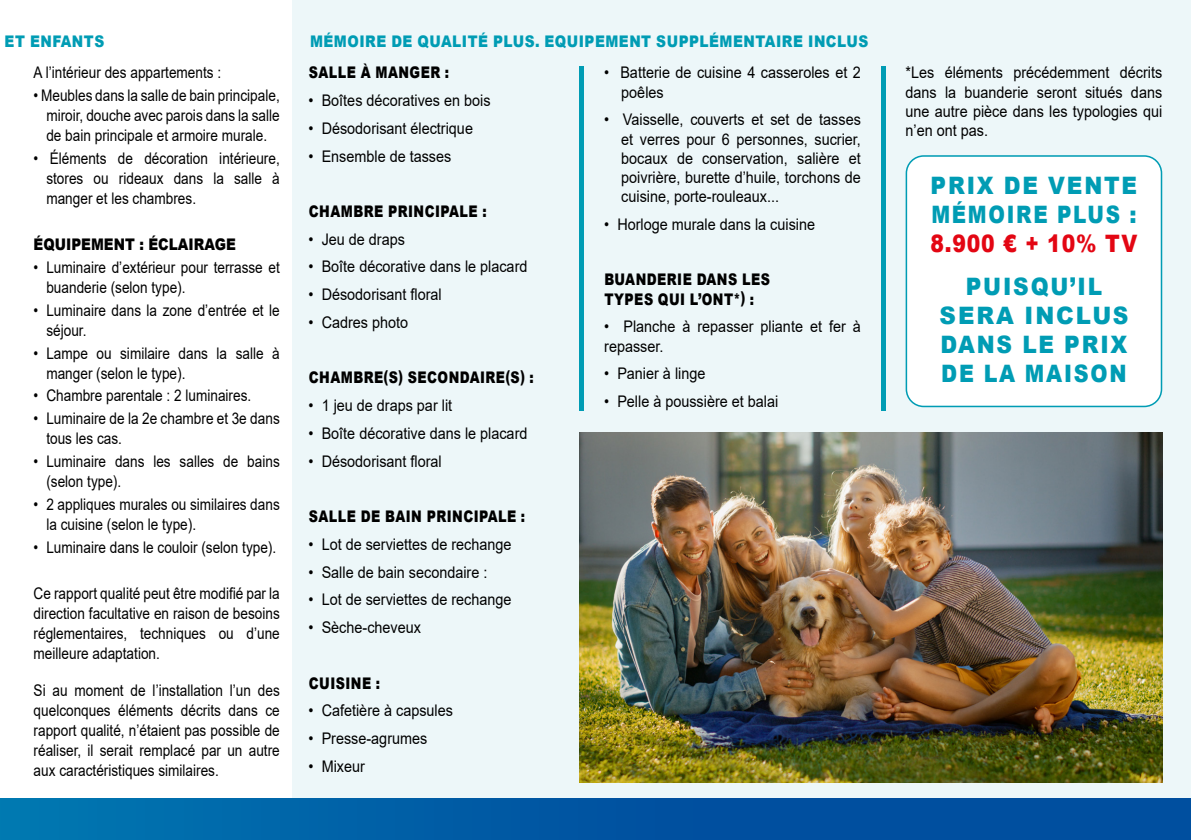
<style>
.page{position:relative;width:1191px;height:840px;background:#fff}
.page>*{position:absolute;margin:0;border:0;box-sizing:border-box;transform-origin:0 0}
.t1{font:900 24px/28.8px "Arial";letter-spacing:.085em;color:#009cb4;scale:.9 1}
.t2{font:900 24px "Arial";letter-spacing:.04em;color:#e30613;scale:.85 1}
.t3{font:900 24px "Arial";letter-spacing:.085em;color:#009cb4;scale:.95 1}
.t4{font:900 24px "Arial";letter-spacing:.085em;color:#009cb4;scale:.86 1}
.t5{font:16px/20px "Arial";color:#000;scale:.85 1}
.t6{font:16px/19.2px "Arial";color:#000;scale:.9 1}
.t7{font:900 16px "Arial";letter-spacing:.035em;color:#000;scale:.8 1}
.t8{font:900 16px "Arial";letter-spacing:.035em;color:#009cb4;scale:.86 1}
.t9{font:900 16px "Arial";color:#000;scale:.85 1}
</style>
<div class="page">
<div style="left:292px;top:0;width:899px;height:839px;background:#edf7f9"></div>
<div style="left:0;top:798px;width:1191px;height:41px;background:linear-gradient(to right,#0070ae,#00459a)"></div>
<hr style="left:881px;top:67px;width:4px;height:343px;background:#009cb4">
<hr style="left:580px;top:67px;width:4px;height:343px;background:#009cb4">
<img style="left:580px;top:432px;width:582px;height:350px">
<div style="left:906px;top:156px;width:255px;height:250px;background:#fff;border-radius:17px"></div>
<div style="left:905px;top:155px;width:257px;height:252px;border:2px solid #009cb4;border-radius:17px"></div>
<p class="t8" style="left:5px;top:29px;width:117px">ET ENFANTS</p>
<p class="t8" style="left:310px;top:29px;width:650px">MÉMOIRE DE QUALITÉ PLUS. EQUIPEMENT SUPPLÉMENTAIRE INCLUS</p>
<p class="t5" style="left:34px;top:63px;width:222px">A l’intérieur des appartements :</p>
<p class="t5" style="left:46px;top:85px;width:276px;text-align:justify;text-indent:-13px">• Meubles dans la salle de bain principale, miroir, douche avec parois dans la salle de bain principale et armoire murale.</p>
<p class="t5" style="left:46px;top:148px;width:276px;text-align:justify;text-indent:-13px">• Éléments de décoration intérieure, stores ou rideaux dans la salle à manger et les chambres.</p>
<p class="t9" style="left:34px;top:232px;width:239px">ÉQUIPEMENT : ÉCLAIRAGE</p>
<p class="t5" style="left:46px;top:257px;width:276px;text-indent:-13px">• Luminaire d’extérieur pour terrasse et buanderie (selon type).</p>
<p class="t5" style="left:46px;top:300px;width:276px;text-indent:-13px">• Luminaire dans la zone d’entrée et le séjour.</p>
<p class="t5" style="left:46px;top:342px;width:276px;text-indent:-13px">• Lampe ou similaire dans la salle à manger (selon le type).</p>
<p class="t5" style="left:34px;top:385px;width:257px">• Chambre parentale : 2 luminaires.</p>
<p class="t5" style="left:46px;top:408px;width:276px;text-indent:-13px">• Luminaire de la 2e chambre et 3e dans tous les cas.</p>
<p class="t5" style="left:46px;top:451px;width:276px;text-indent:-13px">• Luminaire dans les salles de bains (selon type).</p>
<p class="t5" style="left:46px;top:494px;width:276px;text-indent:-13px">• 2 appliques murales ou similaires dans la cuisine (selon le type).</p>
<p class="t5" style="left:34px;top:537px;width:287px">• Luminaire dans le couloir (selon type).</p>
<p class="t5" style="left:34px;top:582px;width:291px;text-align:justify">Ce rapport qualité peut être modifié par la direction facultative en raison de besoins réglementaires, techniques ou d’une meilleure adaptation.</p>
<p class="t5" style="left:34px;top:680px;width:291px;text-align:justify">Si au moment de l’installation l’un des quelconques éléments décrits dans ce rapport qualité, n’étaient pas possible de réaliser, il serait remplacé par un autre aux caractéristiques similaires.</p>
<p class="t7" style="left:309px;top:61px;width:177px">SALLE À MANGER :</p>
<p class="t6" style="left:309px;top:91px;width:204px">• Boîtes décoratives en bois</p>
<p class="t6" style="left:309px;top:118px;width:184px">• Désodorisant électrique</p>
<p class="t6" style="left:309px;top:146px;width:160px">• Ensemble de tasses</p>
<p class="t7" style="left:309px;top:199px;width:224px">CHAMBRE PRINCIPALE :</p>
<p class="t6" style="left:309px;top:229px;width:108px">• Jeu de draps</p>
<p class="t6" style="left:309px;top:257px;width:245px">• Boîte décorative dans le placard</p>
<p class="t6" style="left:309px;top:285px;width:149px">• Désodorisant floral</p>
<p class="t6" style="left:309px;top:312px;width:112px">• Cadres photo</p>
<p class="t7" style="left:309px;top:366px;width:282px">CHAMBRE(S) SECONDAIRE(S) :</p>
<p class="t6" style="left:309px;top:395px;width:161px">• 1 jeu de draps par lit</p>
<p class="t6" style="left:309px;top:423px;width:245px">• Boîte décorative dans le placard</p>
<p class="t6" style="left:309px;top:451px;width:149px">• Désodorisant floral</p>
<p class="t7" style="left:309px;top:504px;width:272px">SALLE DE BAIN PRINCIPALE :</p>
<p class="t6" style="left:309px;top:534px;width:227px">• Lot de serviettes de rechange</p>
<p class="t6" style="left:309px;top:562px;width:200px">• Salle de bain secondaire :</p>
<p class="t6" style="left:309px;top:589px;width:227px">• Lot de serviettes de rechange</p>
<p class="t6" style="left:309px;top:617px;width:126px">• Sèche-cheveux</p>
<p class="t7" style="left:309px;top:670px;width:90px">CUISINE :</p>
<p class="t6" style="left:309px;top:700px;width:162px">• Cafetière à capsules</p>
<p class="t6" style="left:309px;top:728px;width:133px">• Presse-agrumes</p>
<p class="t6" style="left:309px;top:756px;width:64px">• Mixeur</p>
<p class="t6" style="left:621px;top:63px;width:268px;text-indent:-17px">• Batterie de cuisine 4 casseroles et 2 poêles</p>
<p class="t6" style="left:621px;top:110px;width:268px;text-align:justify;text-indent:-17px">• Vaisselle, couverts et set de tasses et verres pour 6 personnes, sucrier, bocaux de conservation, salière et poivrière, burette d’huile, torchons de cuisine, porte-rouleaux...</p>
<p class="t6" style="left:604px;top:214px;width:236px">• Horloge murale dans la cuisine</p>
<p class="t7" style="left:604px;top:268px;width:208px">BUANDERIE DANS LES</p>
<p class="t7" style="left:604px;top:287px;width:188px">TYPES QUI L’ONT*) :</p>
<p class="t6" style="left:604px;top:317px;width:287px">• Planche à repasser pliante et fer à repasser.</p>
<p class="t6" style="left:604px;top:364px;width:114px">• Panier à linge</p>
<p class="t6" style="left:604px;top:391px;width:195px">• Pelle à poussière et balai</p>
<p class="t6" style="left:905px;top:63px;width:287px;text-align:justify">*Les éléments précédemment décrits dans la buanderie seront situés dans une autre pièce dans les typologies qui n’en ont pas.</p>
<p class="t1" style="left:930px;top:170px;width:231px">PRIX DE VENTE<br>MÉMOIRE PLUS :</p>
<p class="t2" style="left:930px;top:226px;width:245px">8.900 € + 10% TV</p>
<p class="t1" style="left:965px;top:271px;width:153px">PUISQU’IL</p>
<p class="t3" style="left:939px;top:298px;width:200px">SERA INCLUS</p>
<p class="t1" style="left:940px;top:329px;width:209px">DANS LE PRIX</p>
<p class="t4" style="left:941px;top:355px;width:217px">DE LA MAISON</p>
</div>
